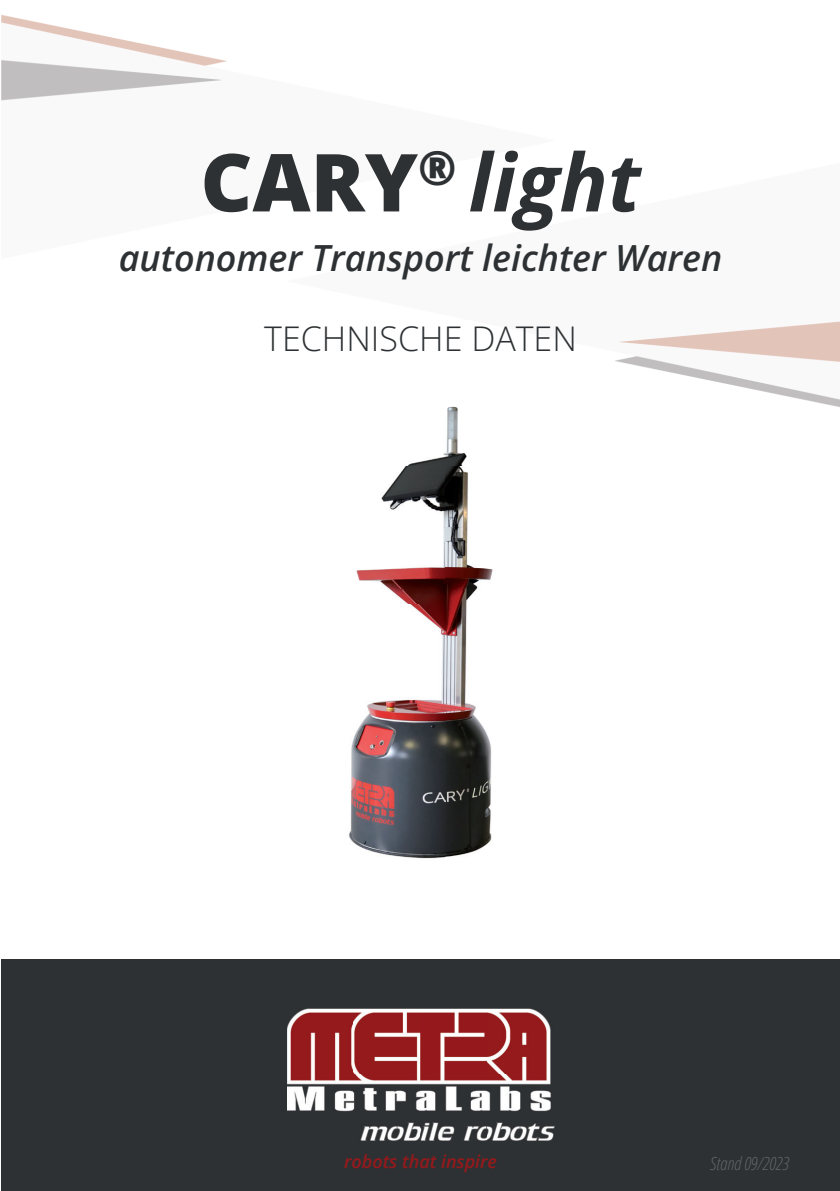
<style>
.page{position:relative;width:840px;height:1191px;background:#fff}
.page>*{position:absolute;margin:0;border:0;box-sizing:border-box;transform-origin:0 0}
.t1{font:italic 80px "Open Sans";color:#2e3133}
.t2{font:italic 600 36px "Open Sans";color:#2e3133}
.t3{font:34px "Open Sans";color:#2e3133}
.t4{font:italic 600 18px "Open Sans";color:#95191c}
.t5{font:italic 18px "Open Sans";color:#636568}
.s1{font-weight:800;font-style:normal}
</style>
<div class="page">
<img style="left:1px;top:15px;width:226px;height:86px">
<img style="left:615px;top:321px;width:224px;height:86px">
<img style="left:349px;top:406px;width:144px;height:453px">
<div style="left:1px;top:959px;width:838px;height:232px;background:#2e3133"></div>
<img style="left:287px;top:1009px;width:266px;height:131px">
<h1 class="t1" style="left:200px;top:126px;width:441px"><span class="s1">CARY</span><sup>®</sup> light</h1>
<p class="t2" style="left:119px;top:234px;width:605px">autonomer Transport leichter Waren</p>
<p class="t3" style="left:264px;top:316px;width:314px">TECHNISCHE DATEN</p>
<p class="t4" style="left:344px;top:1149px;width:154px">robots that inspire</p>
<p class="t5" style="left:710px;top:1150px;width:80px">Stand 09/2023</p>
</div>
